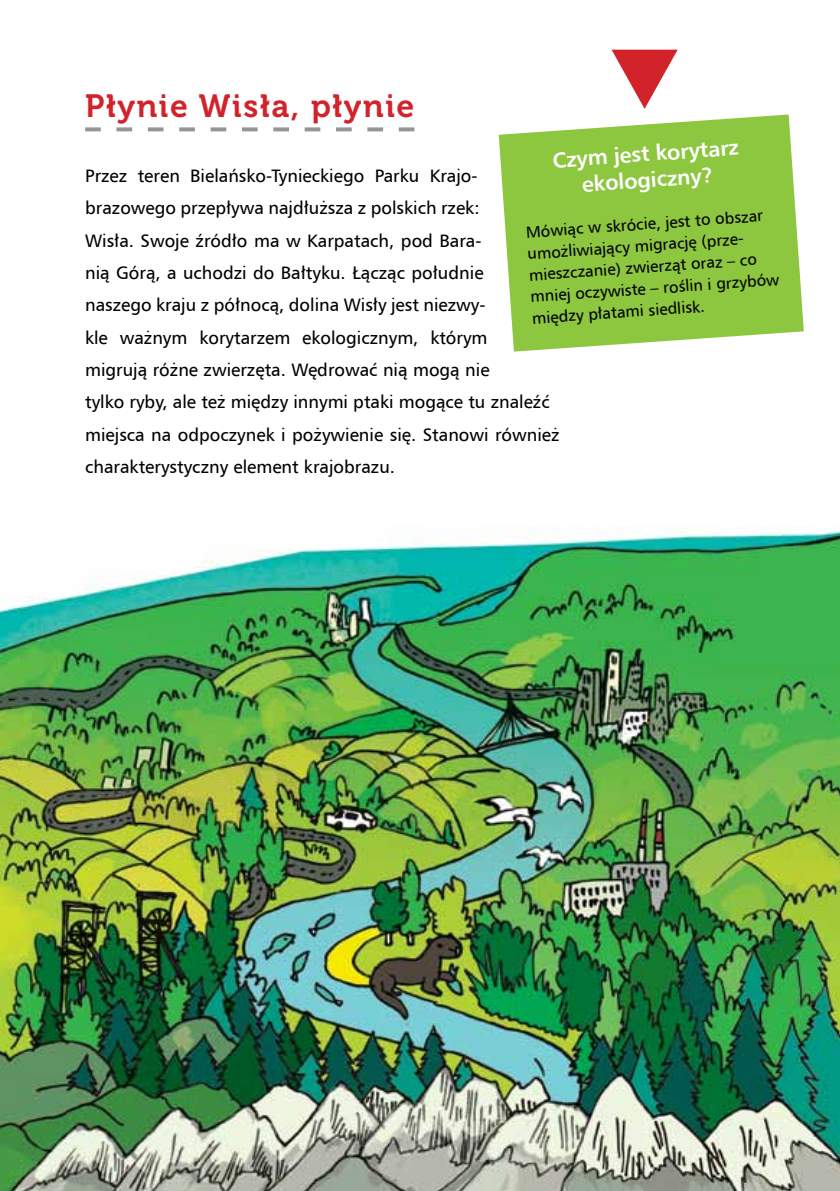
<style>
.page{position:relative;width:840px;height:1191px;background:#fff}
.page>*{position:absolute;margin:0;border:0;box-sizing:border-box;transform-origin:0 0}
.t1{font:32px "Museo 700";letter-spacing:.05em;color:#d2232a}
.t2{font:700 21.6px/26px "Humnst 777 EU";color:#fff;text-align:center}
.t3{font:18px/32.4px "Humnst 777 EU";color:#000}
.t4{font:16.2px/21.6px "Humnst 777 EU";color:#000}
</style>
<div class="page">
<svg style="left:85px;top:127px;width:329px;height:4px"></svg>
<svg style="left:498px;top:114px;width:305px;height:237px;background:#9bcd57"></svg>
<svg style="left:611px;top:50px;width:66px;height:59px"></svg>
<img style="left:0;top:529px;width:839px;height:662px">
<h1 class="t1" style="left:85px;top:88px;width:330px">Płynie Wisła, płynie</h1>
<p class="t2" style="left:551px;top:147px;width:188px;rotate:-4deg">Czym jest korytarz ekologiczny?</p>
<p class="t4" style="left:525px;top:221px;width:251px;rotate:-4deg">Mówiąc w skrócie, jest to obszar umożliwiający migrację (prze&shy;mieszczanie) zwierząt oraz – co mniej oczywiste – roślin i grzybów między płatami siedlisk.</p>
<p class="t3" style="left:85px;top:159px;width:475px">Przez teren Bielańsko-Tynieckiego Parku Krajo&shy;brazowego przepływa najdłuższa z polskich rzek:<br>Wisła. Swoje źródło ma w Karpatach, pod Bara-<br>nią Górą, a uchodzi do Bałtyku. Łącząc południe<br>naszego kraju z północą, dolina Wisły jest niezwy-<br>kle ważnym korytarzem ekologicznym, którym<br>migrują różne zwierzęta. Wędrować nią mogą nie<br>tylko ryby, ale też między innymi ptaki mogące tu znaleźć miejsca na odpoczynek i pożywienie się. Stanowi również charakterystyczny element krajobrazu.</p>
</div>
